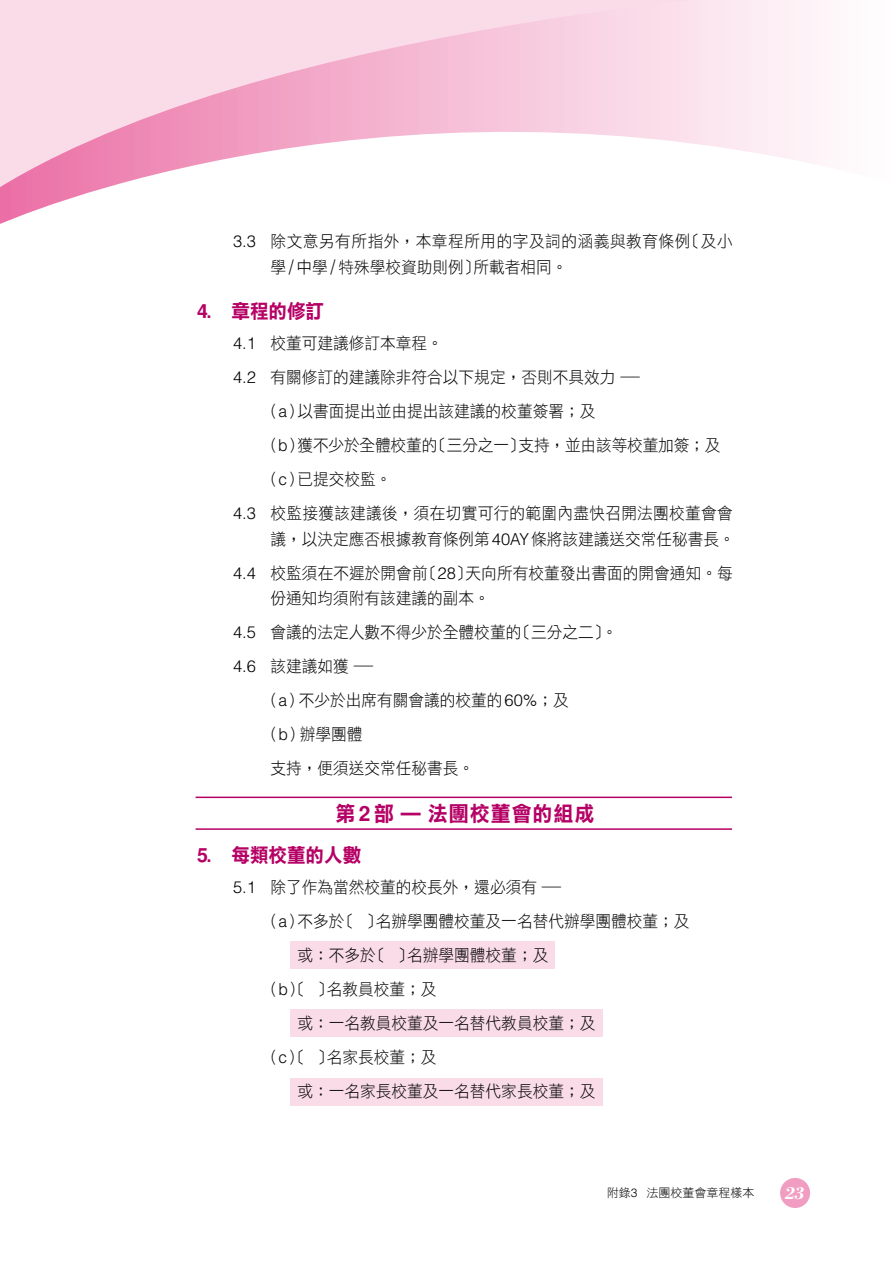
<style>
.page{position:relative;width:893px;height:1263px;background:#fff}
.page>*{position:absolute;margin:0;border:0;box-sizing:border-box;transform-origin:0 0}
.t1{font:21px "DF Li Hei Bd HK BF";letter-spacing:.05em;color:#b50065;scale:.95 1}
.t2{font:19.5px "DF Li Hei Bd HK BF";color:#b50065;scale:.95 1}
.t3{font:italic 700 18px "Bodoni";color:#fff}
.t4{font:16.5px/34px "DF Li Hei Lt HK BF";color:#000;text-align:right;scale:.95 1}
.t5{font:16.5px/25.5px "DF Li Hei Lt HK BF";letter-spacing:.035em;color:#000;scale:.95 1}
.t6{font:16.5px "DF Li Hei Lt HK BF";letter-spacing:.02em;color:#000;scale:.95 1}
.t7{font:12px "DF Li Hei Lt HK BF";color:#000}
.s1{font-family:"Helvetica";font-weight:300}
.s2{font-family:"Helvetica";font-weight:700}
</style>
<div class="page">
<svg style="left:0;top:0;width:818px;height:224px"></svg>
<div style="left:290px;top:941px;width:265px;height:28px;background:#fadce9"></div>
<div style="left:290px;top:1009px;width:313px;height:28px;background:#fadce9"></div>
<div style="left:290px;top:1078px;width:313px;height:28px;background:#fadce9"></div>
<div style="left:780px;top:1178px;width:30px;height:30px;background:#f19dc2;border-radius:50%"></div>
<hr style="left:196px;top:796px;width:536px;height:2px;background:#b50065">
<hr style="left:196px;top:828px;width:536px;height:2px;background:#b50065">
<p class="t5" style="left:271px;top:229px;width:488px;text-indent:-38px"><span class="s1">3.3</span> 除文意另有所指外，本章程所用的字及詞的涵義與教育條例〔及小學／中學／特殊學校資助則例〕所載者相同。</p>
<p class="t2" style="left:197px;top:301px;width:135px"><span class="s2">4</span>. 章程的修訂</p>
<p class="t4" style="left:233px;top:327px;width:222px"><span class="s1">4.1</span> 校董可建議修訂本章程。</p>
<p class="t4" style="left:233px;top:361px;width:431px"><span class="s1">4.2</span> 有關修訂的建議除非符合以下規定，否則不具效力 —</p>
<p class="t4" style="left:263px;top:395px;width:352px">（<span class="s1">a</span>）以書面提出並由提出該建議的校董簽署；及</p>
<p class="t4" style="left:263px;top:429px;width:483px">（<span class="s1">b</span>）獲不少於全體校董的〔三分之一〕支持，並由該等校董加簽；及</p>
<p class="t4" style="left:263px;top:463px;width:137px">（<span class="s1">c</span>）已提交校監。</p>
<p class="t6" style="left:233px;top:505px;width:527px"><span class="s1">4.3</span> 校監接獲該建議後，須在切實可行的範圍內盡快召開法團校董會會</p>
<p class="t4" style="left:233px;top:523px;width:530px">議，以決定應否根據教育條例第<span class="s1">40AY</span>條將該建議送交常任秘書長。<br><span class="s1">4.4</span> 校監須在不遲於開會前〔<span class="s1">28</span>〕天向所有校董發出書面的開會通知。每</p>
<p class="t4" style="left:271px;top:582px;width:233px">份通知均須附有該建議的副本。</p>
<p class="t4" style="left:233px;top:616px;width:406px"><span class="s1">4.5</span> 會議的法定人數不得少於全體校董的〔三分之二〕。</p>
<p class="t4" style="left:233px;top:650px;width:150px"><span class="s1">4.6</span> 該建議如獲 —</p>
<p class="t4" style="left:263px;top:684px;width:324px">（<span class="s1">a</span>）不少於出席有關會議的校董的<span class="s1">60%</span>；及</p>
<p class="t4" style="left:263px;top:718px;width:106px">（<span class="s1">b</span>）辦學團體</p>
<p class="t4" style="left:271px;top:752px;width:216px">支持，便須送交常任秘書長。</p>
<p class="t1" style="left:335px;top:803px;width:274px">第 <span class="s2">2</span> 部 — 法團校董會的組成</p>
<p class="t2" style="left:197px;top:845px;width:174px"><span class="s2">5</span>. 每類校董的人數</p>
<p class="t4" style="left:233px;top:871px;width:348px"><span class="s1">5.1</span> 除了作為當然校董的校長外，還必須有 —</p>
<p class="t4" style="left:263px;top:905px;width:451px">（<span class="s1">a</span>）不多於〔 〕名辦學團體校董及一名替代辦學團體校董；及</p>
<p class="t4" style="left:298px;top:939px;width:266px">或：不多於〔 〕名辦學團體校董；及</p>
<p class="t4" style="left:263px;top:973px;width:185px">（<span class="s1">b</span>）〔 〕名教員校董；及</p>
<p class="t4" style="left:298px;top:1007px;width:315px">或：一名教員校董及一名替代教員校董；及</p>
<p class="t4" style="left:263px;top:1041px;width:185px">（<span class="s1">c</span>）〔 〕名家長校董；及</p>
<p class="t4" style="left:298px;top:1075px;width:315px">或：一名家長校董及一名替代家長校董；及</p>
<p class="t7" style="left:607px;top:1186px;width:149px">附錄<span class="s1">3</span> 法團校董會章程樣本</p>
<p class="t3" style="left:784px;top:1182px;width:11px">23</p>
</div>
